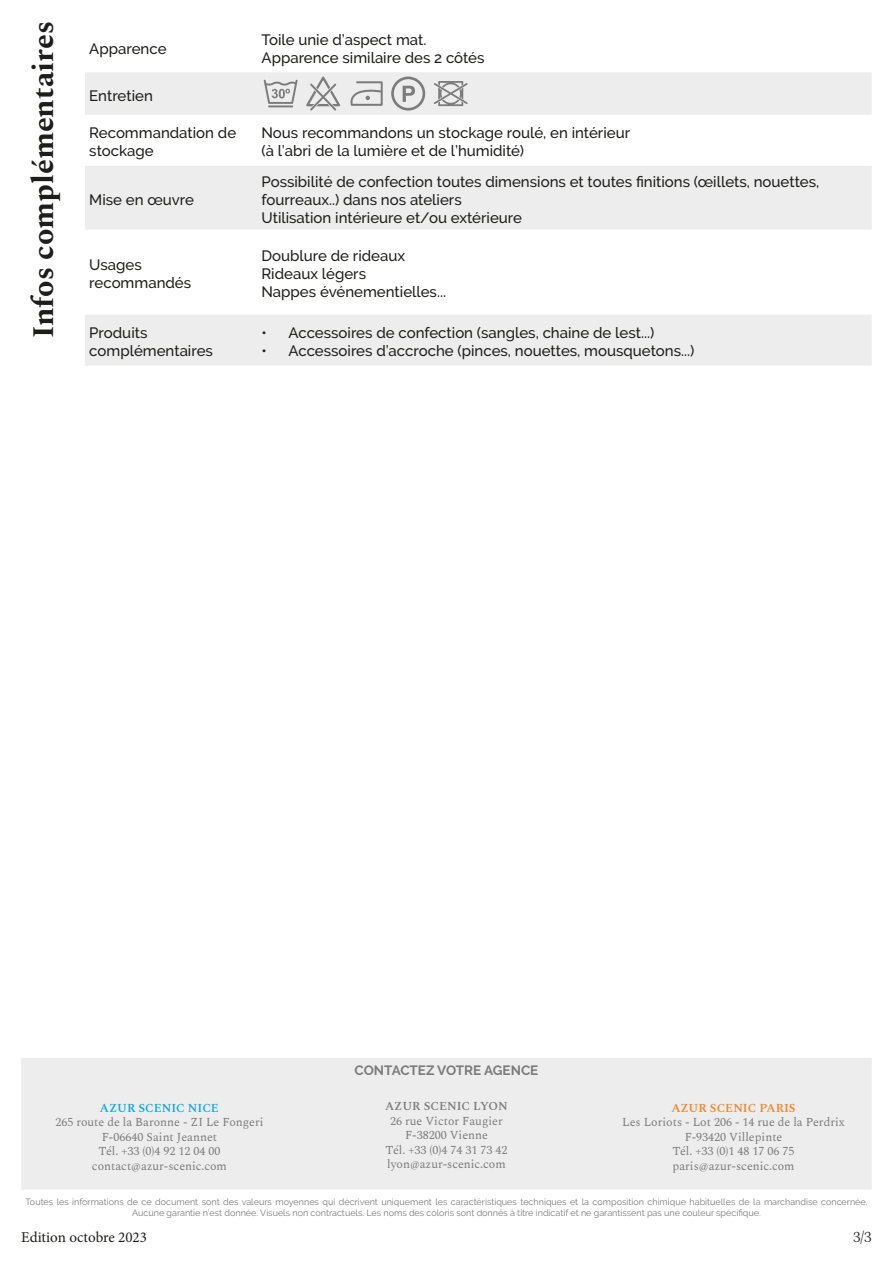
<style>
.page{position:relative;width:893px;height:1263px;background:#fff}
.page>*{position:absolute;margin:0;border:0;box-sizing:border-box;transform-origin:0 0}
.t1{font:700 30px "Spectral";color:#1d1d1b}
.t2{font:500 15px/18px "Raleway";color:#1d1d1b}
.t3{font:15px "Minion Pro";color:#1d1d1b}
.t4{font:300 15px "Spectral";color:#1d1d1b}
.t5{font:700 13.5px "Raleway";color:#7c7c7c}
.t6{font:12px/14.4px "Spectral";color:#7c7c7c;text-align:center}
.t7{font:600 12px "Spectral";color:#f18529}
.t8{font:600 12px "Spectral";color:#0cabe4}
.t9{font:600 12px "Spectral";color:#7c7c7c}
.t10{font:9px/10.8px "Raleway";color:#7c7c7c;text-align:center}
</style>
<div class="page">
<div style="left:21px;top:1058px;width:851px;height:131px;background:#ededed"></div>
<svg style="left:85px;top:72px;width:787px;height:294px;fill:#ededed"></svg>
<hr style="left:268px;top:105px;width:25px;height:2px;background:#7c7c7c">
<svg style="left:264px;top:80px;width:34px;height:24px"></svg>
<svg style="left:306px;top:77px;width:34px;height:33px"></svg>
<svg style="left:349px;top:81px;width:34px;height:25px"></svg>
<svg style="left:391px;top:77px;width:34px;height:34px"></svg>
<svg style="left:434px;top:81px;width:34px;height:25px"></svg>
<p class="t1" style="left:21px;top:338px;width:319px;rotate:-90deg">Infos complémentaires</p>
<p class="t2" style="left:89px;top:40px;width:79px">Apparence</p>
<p class="t2" style="left:261px;top:31px;width:166px">Toile unie d’aspect mat.</p>
<p class="t2" style="left:261px;top:49px;width:225px">Apparence similaire des 2 côtés</p>
<p class="t2" style="left:89px;top:86px;width:65px">Entretien</p>
<p class="t2" style="left:89px;top:124px;width:148px">Recommandation de stockage</p>
<p class="t2" style="left:261px;top:124px;width:370px">Nous recommandons un stockage roulé, en intérieur (à l’abri de la lumière et de l’humidité)</p>
<p class="t2" style="left:89px;top:190px;width:106px">Mise en œuvre</p>
<p class="t2" style="left:261px;top:172px;width:559px">Possibilité de confection toutes dimensions et toutes finitions (œillets, nouettes, fourreaux..) dans nos ateliers</p>
<p class="t2" style="left:261px;top:208px;width:262px">Utilisation intérieure et/ou extérieure</p>
<p class="t2" style="left:89px;top:256px;width:54px">Usages</p>
<p class="t2" style="left:89px;top:274px;width:103px">recommandés</p>
<p class="t2" style="left:89px;top:324px;width:60px">Produits</p>
<p class="t2" style="left:89px;top:342px;width:125px">complémentaires</p>
<p class="t2" style="left:261px;top:247px;width:145px">Doublure de rideaux</p>
<p class="t2" style="left:261px;top:265px;width:106px">Rideaux légers</p>
<p class="t2" style="left:261px;top:283px;width:186px">Nappes événementielles...</p>
<p class="t2" style="left:261px;top:324px;width:394px">• Accessoires de confection (sangles, chaine de lest...)</p>
<p class="t2" style="left:261px;top:342px;width:434px">• Accessoires d’accroche (pinces, nouettes, mousquetons...)</p>
<p class="t5" style="left:355px;top:1062px;width:185px">CONTACTEZ VOTRE AGENCE</p>
<p class="t9" style="left:385px;top:1098px;width:124px">AZUR SCENIC LYON</p>
<p class="t6" style="left:386px;top:1113px;width:123px">26 rue Victor Faugier<br>F-38200 Vienne<br>Tél. +33 (0)4 74 31 73 42 lyon@azur-scenic.com</p>
<p class="t7" style="left:671px;top:1099px;width:126px">AZUR SCENIC PARIS</p>
<p class="t6" style="left:622px;top:1114px;width:224px">Les Loriots - Lot 206 - 14 rue de la Perdrix<br>F-93420 Villepinte<br>Tél. +33 (0)1 48 17 06 75 paris@azur-scenic.com</p>
<p class="t10" style="left:26px;top:1197px;width:843px">Toutes les informations de ce document sont des valeurs moyennes qui décrivent uniquement les caractéristiques techniques et la composition chimique habituelles de la marchandise concernée.<br>Aucune garantie n’est donnée. Visuels non contractuels. Les noms des coloris sont donnés à titre indicatif et ne garantissent pas une couleur spécifique.</p>
<p class="t8" style="left:100px;top:1099px;width:121px">AZUR SCENIC NICE</p>
<p class="t6" style="left:55px;top:1114px;width:210px">265 route de la Baronne - ZI Le Fongeri<br>F-06640 Saint Jeannet<br>Tél. +33 (0)4 92 12 04 00 contact@azur-scenic.com</p>
<p class="t3" style="left:21px;top:1227px;width:127px">Edition octobre 2023</p>
<p class="t4" style="left:853px;top:1226px;width:20px">3/3</p>
</div>
